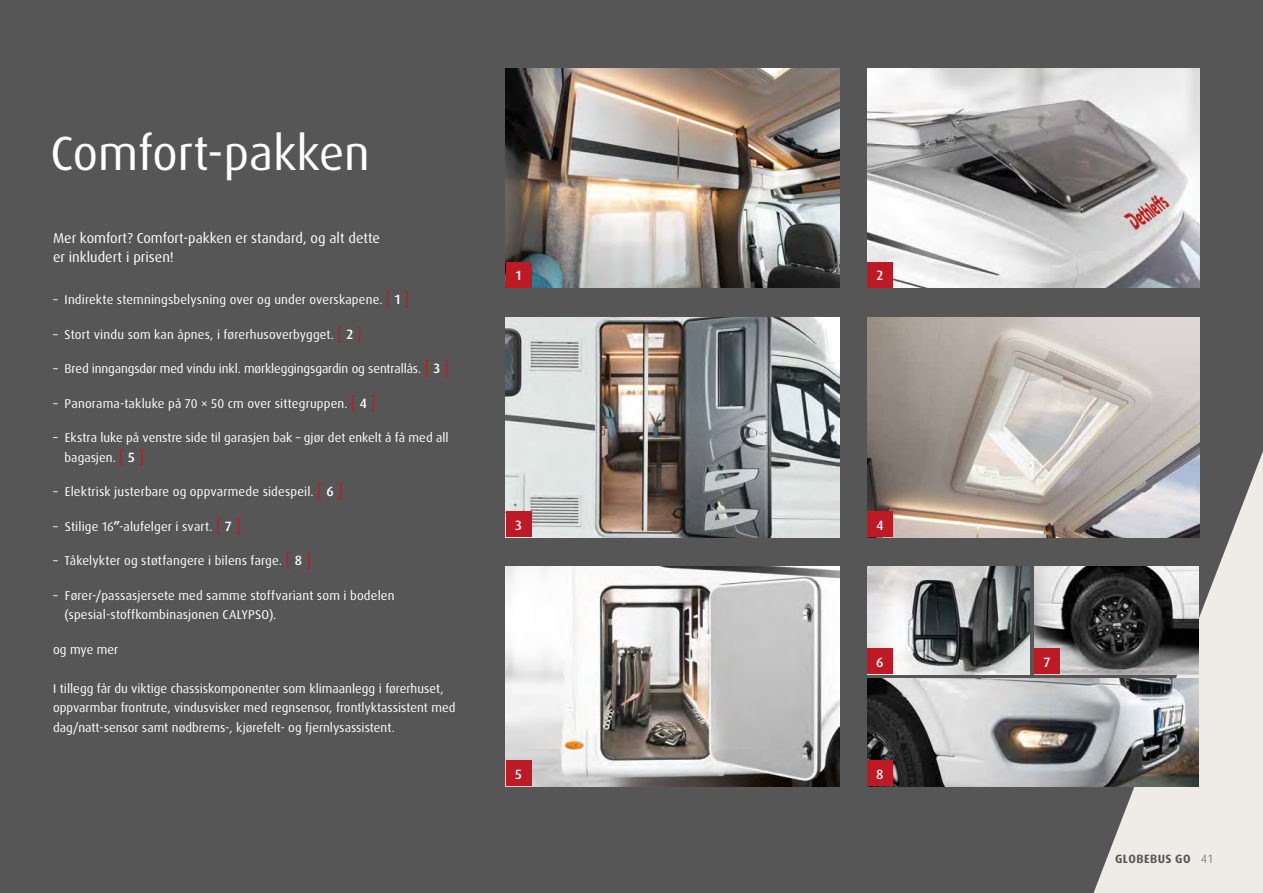
<style>
.page{position:relative;width:1263px;height:893px;background:#565656}
.page>*{position:absolute;margin:0;border:0;box-sizing:border-box;transform-origin:0 0}
.t1{font:48px "Dax Pro";color:#fff}
.t2{font:14.25px/19.5px "Dax Pro";color:#fff}
.t3{font:500 13.5px "Dax Pro";color:#fff}
.t4{font:12.75px/19.5px "Dax Pro";color:#fff}
.t5{font:700 12px "Dax Pro";letter-spacing:.04em;color:#565656}
.t6{font:300 12px "Dax OT";color:#565656}
.s1{font-size:16.5px;color:#bd1a26}
.s2{font-weight:500;font-size:13.5px}
.s3{font-weight:700}
</style>
<div class="page">
<svg style="left:1093px;top:451px;width:170px;height:442px;fill:#efebe6"></svg>
<img style="left:867px;top:68px;width:332px;height:220px">
<img style="left:506px;top:317px;width:333px;height:220px">
<div style="left:867px;top:262px;width:25px;height:26px;background:#bd1a26"></div>
<div style="left:506px;top:512px;width:25px;height:25px;background:#bd1a26"></div>
<img style="left:506px;top:566px;width:333px;height:220px">
<div style="left:506px;top:761px;width:25px;height:25px;background:#bd1a26"></div>
<img style="left:506px;top:68px;width:333px;height:220px">
<div style="left:506px;top:262px;width:25px;height:26px;background:#bd1a26"></div>
<img style="left:867px;top:317px;width:332px;height:220px">
<div style="left:867px;top:512px;width:26px;height:25px;background:#bd1a26"></div>
<img style="left:867px;top:566px;width:163px;height:108px">
<img style="left:867px;top:679px;width:332px;height:107px">
<div style="left:867px;top:761px;width:25px;height:25px;background:#bd1a26"></div>
<div style="left:867px;top:649px;width:25px;height:25px;background:#bd1a26"></div>
<img style="left:1034px;top:566px;width:165px;height:108px">
<div style="left:1034px;top:649px;width:26px;height:25px;background:#bd1a26"></div>
<h1 class="t1" style="left:51px;top:122px;width:321px">Comfort-pakken</h1>
<p class="t2" style="left:53px;top:228px;width:328px">Mer komfort? Comfort-pakken er standard, og alt dette er inkludert i prisen!</p>
<p class="t4" style="left:53px;top:290px;width:357px">– Indirekte stemningsbelysning over og under overskapene. <span class="s1">[</span> <span class="s2">1</span> <span class="s1">]</span></p>
<p class="t4" style="left:53px;top:325px;width:310px">– Stort vindu som kan åpnes, i førerhusoverbygget. <span class="s1">[</span> <span class="s2">2</span> <span class="s1">]</span></p>
<p class="t4" style="left:53px;top:359px;width:397px">– Bred inngangsdør med vindu inkl. mørkleggingsgardin og sentrallås. <span class="s1">[</span> <span class="s2">3</span> <span class="s1">]</span></p>
<p class="t4" style="left:53px;top:394px;width:324px">– Panorama-takluke på 70 × 50 cm over sittegruppen. <span class="s1">[</span> <span class="s2">4</span> <span class="s1">]</span></p>
<p class="t4" style="left:64px;top:428px;width:386px;text-indent:-11px">– Ekstra luke på venstre side til garasjen bak – gjør det enkelt å få med all bagasjen. <span class="s1">[</span> <span class="s2">5</span> <span class="s1">]</span></p>
<p class="t4" style="left:53px;top:482px;width:291px">– Elektrisk justerbare og oppvarmede sidespeil. <span class="s1">[</span> <span class="s2">6</span> <span class="s1">]</span></p>
<p class="t4" style="left:53px;top:517px;width:189px">– Stilige 16<span class="s3">”</span>-alufelger i svart. <span class="s1">[</span> <span class="s2">7</span> <span class="s1">]</span></p>
<p class="t4" style="left:53px;top:551px;width:259px">– Tåkelykter og støtfangere i bilens farge. <span class="s1">[</span> <span class="s2">8</span> <span class="s1">]</span></p>
<p class="t4" style="left:64px;top:586px;width:332px;text-indent:-11px">– Fører-/passasjersete med samme stoffvariant som i bodelen (spesial-stoffkombinasjonen CALYPSO).</p>
<p class="t4" style="left:53px;top:640px;width:67px">og mye mer</p>
<p class="t4" style="left:53px;top:678px;width:404px">I tillegg får du viktige chassiskomponenter som klimaanlegg i førerhuset, oppvarmbar frontrute, vindusvisker med regnsensor, frontlyktassistent med dag/natt-sensor samt nødbrems-, kjørefelt- og fjernlysassistent.</p>
<p class="t3" style="left:516px;top:267px;width:7px">1</p>
<p class="t3" style="left:515px;top:516px;width:8px">3</p>
<p class="t3" style="left:515px;top:765px;width:8px">5</p>
<p class="t3" style="left:876px;top:267px;width:8px">2</p>
<p class="t3" style="left:876px;top:516px;width:9px">4</p>
<p class="t3" style="left:876px;top:653px;width:9px">6</p>
<p class="t3" style="left:1044px;top:653px;width:8px">7</p>
<p class="t3" style="left:876px;top:765px;width:9px">8</p>
<p class="t5" style="left:1115px;top:851px;width:77px">GLOBEBUS GO</p>
<p class="t6" style="left:1201px;top:851px;width:13px">41</p>
</div>
